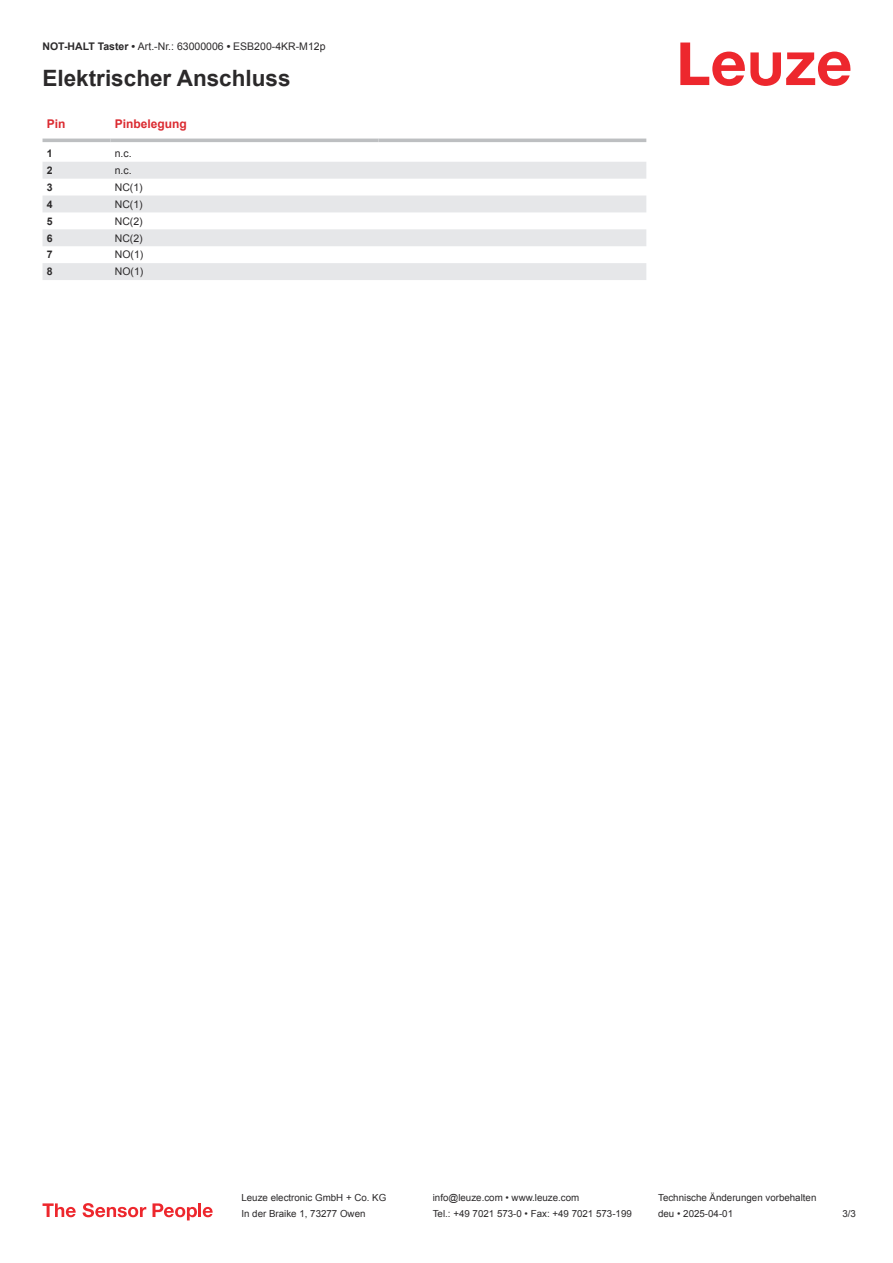
<style>
.page{position:relative;width:893px;height:1263px;background:#fff}
.page>*{position:absolute;margin:0;border:0;box-sizing:border-box;transform-origin:0 0}
.t1{font:700 22.5px "Arial";color:#2b292a}
.t2{font:700 12px "Arial";color:#db2a30}
.t3{font:10.5px "Arial";color:#2b292a}
.t4{font:700 10.5px "Arial";color:#2b292a}
.t5{font:9.75px "Arial";color:#2b292a}
.s1{font-weight:700}
</style>
<div class="page">
<svg style="left:680px;top:43px;width:170px;height:43px"></svg>
<svg style="left:43px;top:138px;width:603px;height:1px"></svg>
<svg style="left:43px;top:162px;width:603px;height:118px;fill:#e6e7e9"></svg>
<hr style="left:43px;top:139px;width:68px;height:3px;background:#bdbfc1">
<hr style="left:111px;top:139px;width:267px;height:3px;background:#bdbfc1">
<hr style="left:378px;top:139px;width:268px;height:3px;background:#bdbfc1">
<svg style="left:43px;top:1203px;width:33px;height:14px"></svg>
<svg style="left:83px;top:1203px;width:63px;height:14px"></svg>
<svg style="left:153px;top:1203px;width:44px;height:17px"></svg>
<hr style="left:198px;top:1203px;width:3px;height:14px;background:#ed272d">
<svg style="left:203px;top:1207px;width:10px;height:10px"></svg>
<p class="t3" style="left:43px;top:43px;width:284px"><span class="s1">NOT-HALT Taster •</span> Art.-Nr.: 63000006 <span class="s1">•</span> ESB200-4KR-M12p</p>
<h1 class="t1" style="left:43px;top:70px;width:250px">Elektrischer Anschluss</h1>
<p class="t2" style="left:47px;top:119px;width:20px">Pin</p>
<p class="t2" style="left:115px;top:119px;width:74px">Pinbelegung</p>
<p class="t4" style="left:47px;top:149px;width:7px">1</p>
<p class="t3" style="left:115px;top:149px;width:18px">n.c.</p>
<p class="t4" style="left:47px;top:166px;width:7px">2</p>
<p class="t3" style="left:115px;top:166px;width:18px">n.c.</p>
<p class="t4" style="left:47px;top:183px;width:7px">3</p>
<p class="t3" style="left:115px;top:183px;width:29px">NC(1)</p>
<p class="t4" style="left:47px;top:200px;width:7px">4</p>
<p class="t3" style="left:115px;top:200px;width:29px">NC(1)</p>
<p class="t4" style="left:47px;top:217px;width:7px">5</p>
<p class="t3" style="left:115px;top:217px;width:29px">NC(2)</p>
<p class="t4" style="left:47px;top:234px;width:7px">6</p>
<p class="t3" style="left:115px;top:234px;width:29px">NC(2)</p>
<p class="t4" style="left:47px;top:251px;width:7px">7</p>
<p class="t3" style="left:115px;top:251px;width:30px">NO(1)</p>
<p class="t4" style="left:47px;top:268px;width:7px">8</p>
<p class="t3" style="left:115px;top:268px;width:30px">NO(1)</p>
<p class="t5" style="left:241px;top:1194px;width:146px">Leuze electronic GmbH + Co. KG</p>
<p class="t5" style="left:433px;top:1194px;width:148px">info@leuze.com • www.leuze.com</p>
<p class="t5" style="left:658px;top:1194px;width:160px">Technische Änderungen vorbehalten</p>
<p class="t5" style="left:241px;top:1210px;width:126px">In der Braike 1, 73277 Owen</p>
<p class="t5" style="left:433px;top:1210px;width:201px">Tel.: +49 7021 573-0 • Fax: +49 7021 573-199</p>
<p class="t5" style="left:658px;top:1210px;width:76px">deu • 2025-04-01</p>
<p class="t5" style="left:842px;top:1210px;width:15px">3 /3</p>
</div>
